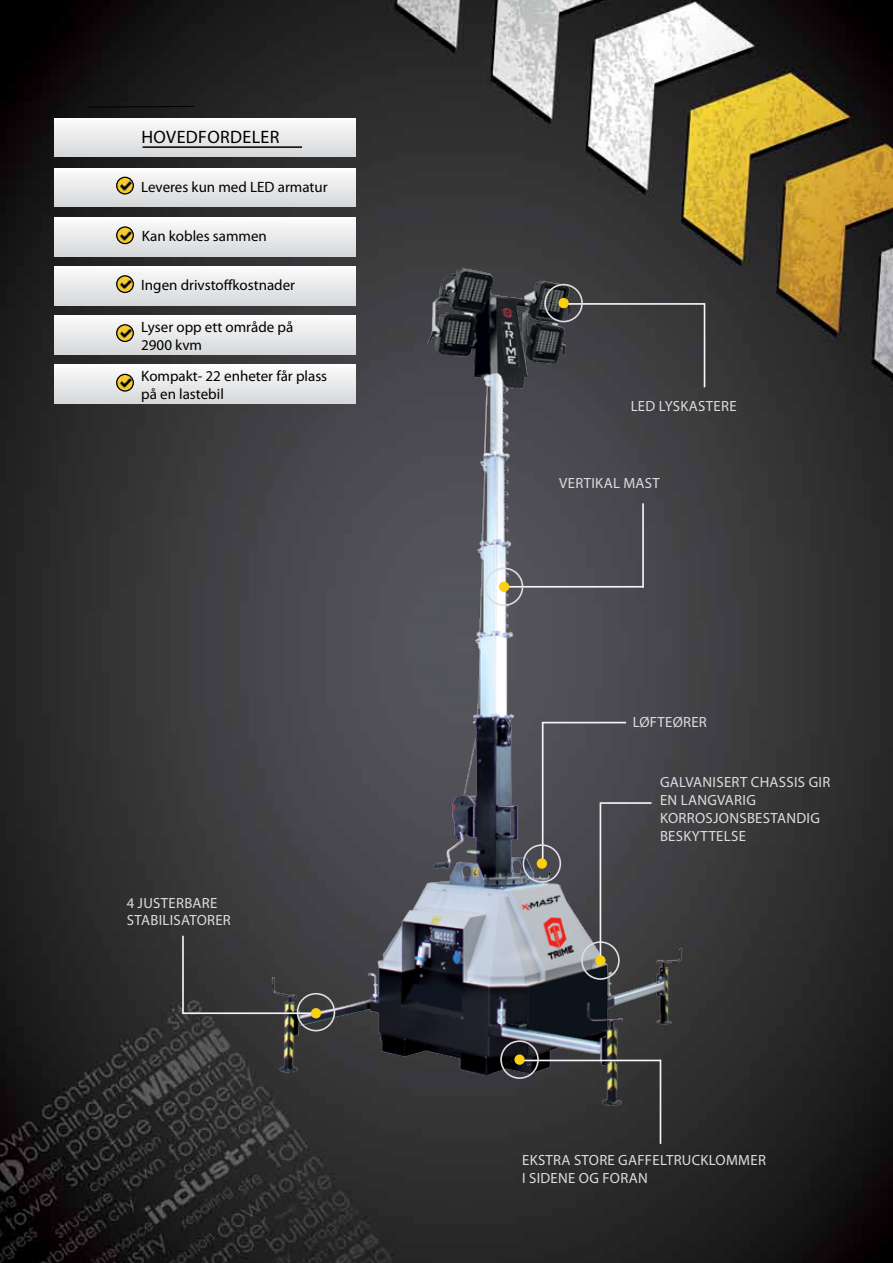
<style>
.page{position:relative;width:893px;height:1263px;background:#fff}
.page>*{position:absolute;margin:0;border:0;box-sizing:border-box;transform-origin:0 0}
.t1{font:18px "Myriad Pro";letter-spacing:.02em;color:#000}
.t2{font:15px/18px "Myriad Pro";color:#000}
.t3{font:14.85px/17.7px "Myriad Pro";letter-spacing:.02em;color:#dcddde}
</style>
<div class="page">
<img style="left:0;top:0;width:893px;height:1263px">
<img style="left:164px;top:183px;width:656px;height:974px">
<div style="left:581px;top:941px;width:39px;height:39px;border:2px solid #dcddde;border-radius:50%"></div>
<hr style="left:600px;top:804px;width:1px;height:156px;background:#f6f6f6">
<hr style="left:600px;top:802px;width:51px;height:2px;background:#f6f6f6">
<div style="left:595px;top:955px;width:11px;height:11px;background:#fbd00e;border-radius:50%"></div>
<div style="left:297px;top:993px;width:38px;height:38px;border:2px solid #dcddde;border-radius:50%"></div>
<hr style="left:182px;top:1012px;width:133px;height:2px;background:#f6f6f6">
<hr style="left:182px;top:936px;width:2px;height:77px;background:#f6f6f6">
<div style="left:311px;top:1008px;width:10px;height:10px;background:#fbd00e;border-radius:50%"></div>
<hr style="left:504px;top:586px;width:139px;height:2px;background:#f6f6f6">
<hr style="left:642px;top:503px;width:2px;height:85px;background:#f6f6f6">
<div style="left:485px;top:567px;width:38px;height:39px;border:2px solid #dcddde;border-radius:50%"></div>
<div style="left:499px;top:582px;width:10px;height:10px;background:#fbd00e;border-radius:50%"></div>
<hr style="left:565px;top:303px;width:139px;height:2px;background:#f6f6f6">
<hr style="left:704px;top:303px;width:1px;height:84px;background:#f6f6f6">
<div style="left:544px;top:284px;width:39px;height:38px;border:2px solid #dcddde;border-radius:50%"></div>
<div style="left:558px;top:298px;width:11px;height:10px;background:#fbd00e;border-radius:50%"></div>
<img style="left:0;top:587px;width:2px;height:348px">
<svg style="left:86px;top:106px;width:109px;height:2px"></svg>
<hr style="left:521px;top:1060px;width:139px;height:1px;background:#f6f6f6">
<hr style="left:660px;top:1060px;width:1px;height:84px;background:#f6f6f6">
<div style="left:500px;top:1040px;width:39px;height:39px;border:2px solid #dcddde;border-radius:50%"></div>
<div style="left:514px;top:1054px;width:11px;height:11px;background:#fbd00e;border-radius:50%"></div>
<hr style="left:542px;top:723px;width:1px;height:139px;background:#f6f6f6">
<hr style="left:542px;top:722px;width:84px;height:1px;background:#f6f6f6">
<div style="left:523px;top:844px;width:38px;height:39px;border:2px solid #dcddde;border-radius:50%"></div>
<div style="left:537px;top:858px;width:10px;height:11px;background:#fbd00e;border-radius:50%"></div>
<div style="left:54px;top:118px;width:302px;height:39px;background:linear-gradient(to bottom,#fcfdfd,#d6d7d8)"></div>
<div style="left:54px;top:168px;width:302px;height:38px;background:linear-gradient(to bottom,#fcfcfc,#d7d8da)"></div>
<div style="left:54px;top:218px;width:302px;height:38px;background:linear-gradient(to bottom,#fcfcfc,#d7d8da)"></div>
<div style="left:54px;top:266px;width:302px;height:39px;background:linear-gradient(to bottom,#fcfcfc,#d6d7d9)"></div>
<img style="left:117px;top:177px;width:16px;height:17px;border-radius:8px">
<div style="left:116px;top:177px;width:18px;height:17px;border:1px solid #000;border-radius:50%"></div>
<img style="left:117px;top:227px;width:16px;height:17px;border-radius:8px">
<div style="left:116px;top:226px;width:18px;height:18px;border:1px solid #000;border-radius:50%"></div>
<img style="left:117px;top:276px;width:16px;height:16px;border-radius:8px">
<div style="left:116px;top:275px;width:18px;height:18px;border:1px solid #000;border-radius:50%"></div>
<div style="left:54px;top:315px;width:302px;height:39px;background:linear-gradient(to bottom,#fcfcfc,#d6d7d9)"></div>
<img style="left:117px;top:325px;width:16px;height:16px;border-radius:8px">
<div style="left:116px;top:324px;width:18px;height:18px;border:1px solid #000;border-radius:50%"></div>
<div style="left:54px;top:365px;width:302px;height:39px;background:linear-gradient(to bottom,#fbfcfc,#d6d7d9)"></div>
<img style="left:117px;top:374px;width:16px;height:17px;border-radius:8px">
<div style="left:116px;top:374px;width:18px;height:18px;border:1px solid #000;border-radius:50%"></div>
<hr style="left:142px;top:146px;width:160px;height:2px;background:#000">
<p class="t1" style="left:141px;top:125px;width:140px">HOVEDFORDELER</p>
<p class="t2" style="left:141px;top:177px;width:188px">LEVERES KUN MED LED ARMATUR</p>
<p class="t2" style="left:142px;top:227px;width:127px">KAN KOBLES SAMMEN</p>
<p class="t2" style="left:141px;top:276px;width:155px">INGEN DRIVSTOFFKOSTNADER</p>
<p class="t2" style="left:141px;top:317px;width:154px">LYSER OPP ETT OMRÅDE PÅ<br>2900 KVM</p>
<p class="t2" style="left:141px;top:367px;width:187px">KOMPAKT- 22 ENHETER FÅR PLASS<br>PÅ EN LASTEBIL</p>
<p class="t3" style="left:127px;top:893px;width:92px">4 JUSTERBARE<br>STABILISATORER</p>
<p class="t3" style="left:631px;top:397px;width:68px">LED LYSKASTERE</p>
<p class="t3" style="left:559px;top:474px;width:16px">VERTI</p>
<p class="t3" style="left:595px;top:474px;width:39px">KAL MAST</p>
<p class="t3" style="left:633px;top:713px;width:76px">LØFTEØRER</p>
<p class="t3" style="left:660px;top:773px;width:172px">GALVANISERT CHASSIS GIR<br>EN LANGVARIG<br>KORROSJONSBESTANDIG<br>BES KYTTELSE</p>
<p class="t3" style="left:522px;top:1151px;width:245px">EKSTRA STORE GAFFELTRUCKLOMM ER<br>I SIDENE OG FORAN</p>
</div>
